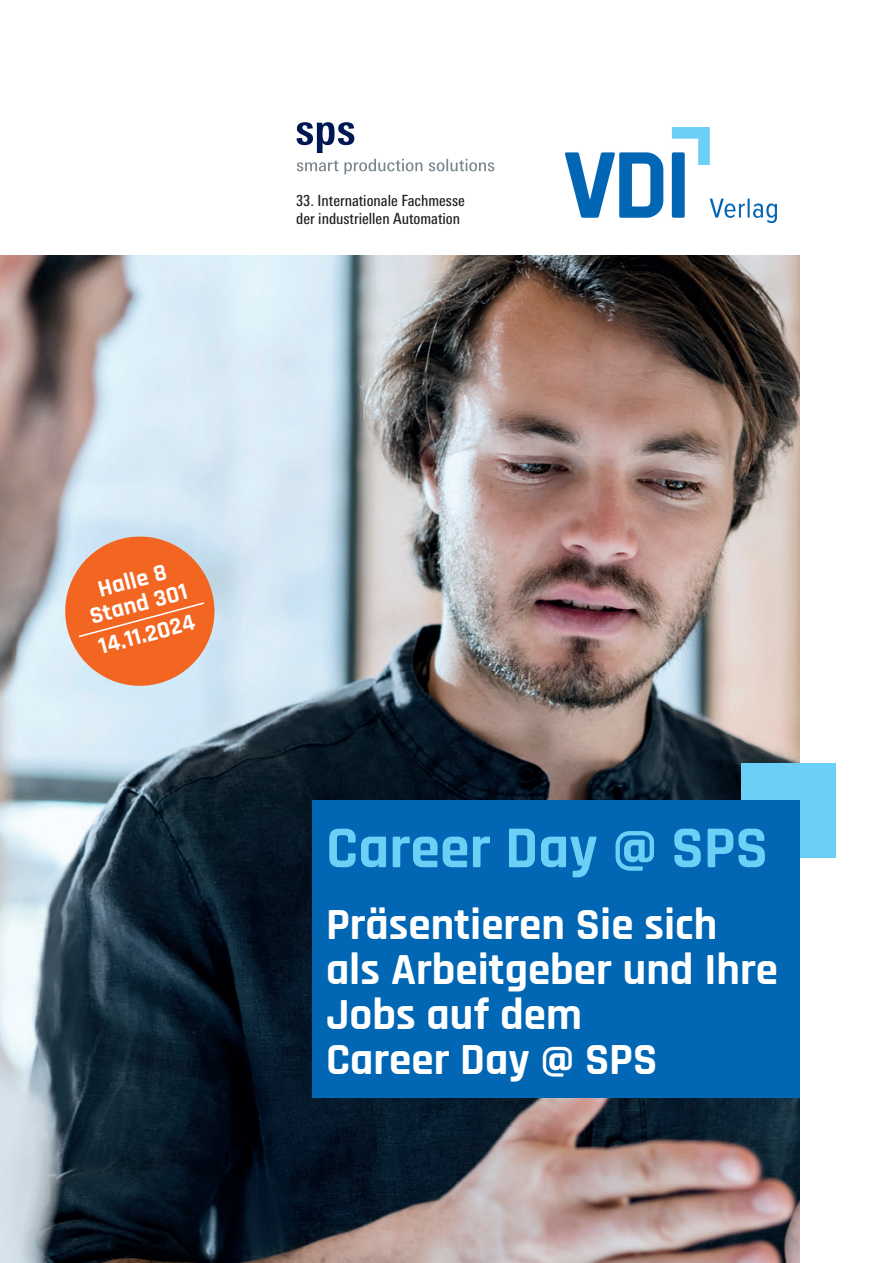
<style>
.page{position:relative;width:893px;height:1263px;background:#fff}
.page>*{position:absolute;margin:0;border:0;box-sizing:border-box;transform-origin:0 0}
.t1{font:700 60px "Rajdhani";color:#6bcff6}
.t2{font:700 45px/45px "Rajdhani";color:#fff}
.t3{font:700 24px/24px "Rajdhani";color:#fff;text-align:center}
.t4{font:condensed 15.45px/18.5px "Messe Univers";color:#231f20}
</style>
<div class="page">
<img style="left:0;top:255px;width:799px;height:1008px">
<div style="left:741px;top:763px;width:95px;height:95px;background:#6bcff6"></div>
<div style="left:313px;top:800px;width:487px;height:298px;background:#0166b3"></div>
<svg style="left:57px;top:528px;width:166px;height:166px;background:#e5956f"></svg>
<img style="left:566px;top:127px;width:210px;height:96px">
<svg style="left:297px;top:160px;width:41px;height:11px"></svg>
<svg style="left:344px;top:159px;width:78px;height:15px"></svg>
<svg style="left:429px;top:159px;width:65px;height:12px"></svg>
<svg style="left:296px;top:122px;width:58px;height:31px"></svg>
<p class="t4" style="left:296px;top:191px;width:170px">33. Internationale Fachmesse der industriellen Automation</p>
<p class="t3" style="left:81px;top:582px;width:101px;rotate:-15deg">Halle 8<br>Stand 301</p>
<p class="t3" style="left:96px;top:636px;width:100px;rotate:-15deg">14.11.2024</p>
<h1 class="t1" style="left:326px;top:811px;width:443px">Career Day @ SPS</h1>
<p class="t2" style="left:326px;top:903px;width:453px">Präsentieren Sie sich als Arbeitgeber und Ihre<br>Jobs auf dem<br>Career Day @ SPS</p>
</div>
